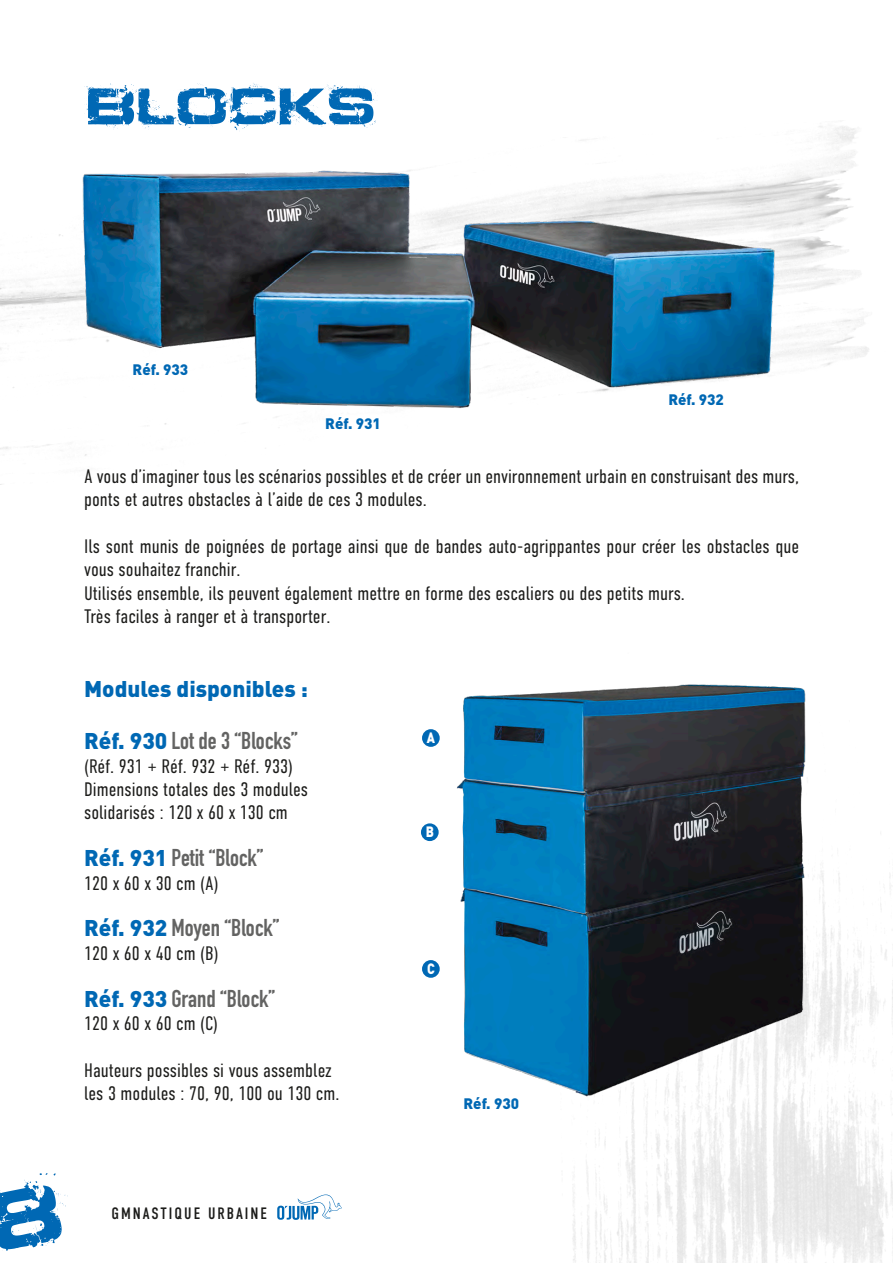
<style>
.page{position:relative;width:893px;height:1263px;background:#fff}
.page>*{position:absolute;margin:0;border:0;box-sizing:border-box;transform-origin:0 0}
.t1{font:700 24px "DIN Condensed";color:#636362}
.t2{font:900 22.5px "DIN";color:#0068b4}
.t3{font:300 19.5px/23.4px "DIN Condensed";color:#1c1c1a}
.t4{font:16.5px "DIN Condensed";letter-spacing:.12em;color:#1c1c1a}
.t5{font:900 15px "DIN";color:#0068b4}
.t6{font:900 14.85px "DIN";color:#fff;scale:.85 1}
.s1{font-family:"DIN";font-weight:900;font-size:22.5px;color:#0068b4}
</style>
<div class="page">
<svg style="left:277px;top:1194px;width:65px;height:26px"></svg>
<img style="left:572px;top:877px;width:321px;height:386px">
<img style="left:0;top:126px;width:869px;height:359px">
<img style="left:421px;top:684px;width:419px;height:440px">
<img style="left:65px;top:144px;width:725px;height:286px">
<svg style="left:0;top:1173px;width:68px;height:78px"></svg>
<div style="left:421px;top:823px;width:18px;height:18px;background:#0068b4;border-radius:50%"></div>
<div style="left:422px;top:729px;width:18px;height:18px;background:#0068b4;border-radius:50%"></div>
<div style="left:422px;top:960px;width:18px;height:18px;background:#0068b4;border-radius:50%"></div>
<svg style="left:85px;top:83px;width:293px;height:48px"></svg>
<p class="t5" style="left:133px;top:360px;width:57px">Réf. 933</p>
<p class="t5" style="left:325px;top:413px;width:57px">Réf. 931</p>
<p class="t5" style="left:668px;top:390px;width:57px">Réf. 932</p>
<p class="t3" style="left:84px;top:464px;width:717px">A vous d’imaginer tous les scénarios possibles et de créer un environnement urbain en construisant des murs, ponts et autres obstacles à l’aide de ces 3 modules.</p>
<p class="t3" style="left:84px;top:535px;width:717px">Ils sont munis de poignées de portage ainsi que de bandes auto-agrippantes pour créer les obstacles que vous souhaitez franchir.</p>
<p class="t3" style="left:84px;top:581px;width:602px">Utilisés ensemble, ils peuvent également mettre en forme des escaliers ou des petits murs.</p>
<p class="t3" style="left:84px;top:605px;width:248px">Très faciles à ranger et à transporter.</p>
<p class="t2" style="left:84px;top:674px;width:225px">Modules disponibles :</p>
<p class="t1" style="left:84px;top:725px;width:215px"><span class="s1">Réf. 930</span> Lot de 3 “Blocks”</p>
<p class="t3" style="left:84px;top:754px;width:225px">(Réf. 931 + Réf. 932 + Réf. 933)<br>Dimensions totales des 3 modules</p>
<p class="t3" style="left:84px;top:801px;width:205px">solidarisés : 120 x 60 x 130 cm</p>
<p class="t1" style="left:84px;top:842px;width:181px"><span class="s1">Réf. 931</span> Petit “Block”</p>
<p class="t3" style="left:84px;top:871px;width:136px">120 x 60 x 30 cm (A)</p>
<p class="t1" style="left:84px;top:912px;width:197px"><span class="s1">Réf. 932</span> Moyen “Block”</p>
<p class="t3" style="left:84px;top:941px;width:136px">120 x 60 x 40 cm (B)</p>
<p class="t1" style="left:84px;top:982px;width:192px"><span class="s1">Réf. 933</span> Grand “Block”</p>
<p class="t3" style="left:84px;top:1012px;width:135px">120 x 60 x 60 cm (C)</p>
<p class="t3" style="left:84px;top:1058px;width:249px">Hauteurs possibles si vous assemblez</p>
<p class="t3" style="left:84px;top:1082px;width:257px">les 3 modules : 70, 90, 100 ou 130 cm.</p>
<p class="t4" style="left:112px;top:1204px;width:157px">GMNASTIQUE URBAINE</p>
<p class="t6" style="left:427px;top:727px;width:11px">A</p>
<p class="t6" style="left:426px;top:822px;width:11px">B</p>
<p class="t6" style="left:427px;top:958px;width:11px">C</p>
<p class="t5" style="left:463px;top:1094px;width:57px">Réf. 930</p>
</div>
